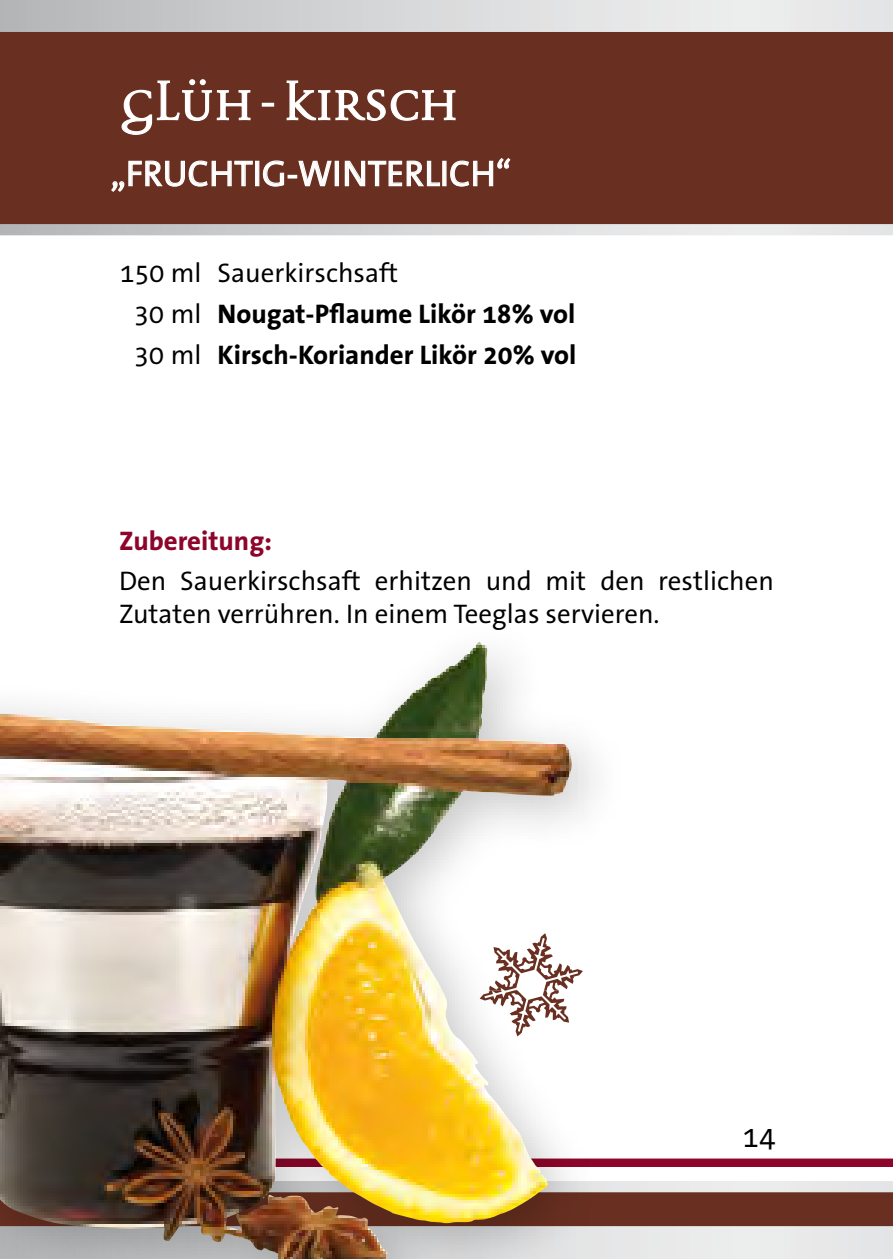
<style>
.page{position:relative;width:893px;height:1259px;background:#fff}
.page>*{position:absolute;margin:0;border:0;box-sizing:border-box;transform-origin:0 0}
.t1{font:75px "Disturbance OT";color:#fff}
.t2{font:36px "The Sans Office";color:#fff}
.t3{font:30px "The Sans Office";color:#000}
.t4{font:27px/32.4px "The Sans Office";color:#000}
.t5{font:700 27px/40.8px "The Sans Office";color:#000}
.t6{font:700 27px "The Sans Office";color:#8d052b}
.s1{font-weight:400}
</style>
<div class="page">
<div style="left:0;top:19px;width:893px;height:211px;background:#693021"></div>
<div style="left:0;top:0;width:893px;height:32px;background:linear-gradient(to right,#babbbd,#f4f4f4)"></div>
<svg style="left:0;top:224px;width:893px;height:11px;background:#d5d6d6"></svg>
<div style="left:0;top:1186px;width:893px;height:50px;background:#693021"></div>
<div style="left:0;top:1181px;width:893px;height:11px;background:#e9e9ea"></div>
<div style="left:0;top:1158px;width:893px;height:9px;background:#8d052b"></div>
<div style="left:0;top:1226px;width:893px;height:33px;background:#e9e9ea"></div>
<svg style="left:121px;top:79px;width:130px;height:56px"></svg>
<div style="left:262px;top:103px;width:12px;height:4px;border:1px solid #fff"></div>
<svg style="left:286px;top:80px;width:170px;height:41px"></svg>
<svg style="left:111px;top:160px;width:142px;height:32px"></svg>
<div style="left:255px;top:161px;width:4px;height:25px;border:1px solid #fff"></div>
<svg style="left:262px;top:160px;width:70px;height:27px"></svg>
<div style="left:335px;top:161px;width:4px;height:25px;border:1px solid #fff"></div>
<svg style="left:344px;top:160px;width:97px;height:27px"></svg>
<div style="left:442px;top:161px;width:5px;height:25px;border:1px solid #fff"></div>
<svg style="left:450px;top:158px;width:61px;height:29px"></svg>
<div style="left:0;top:611px;width:629px;height:648px;background:#000;opacity:.22"></div>
<img style="left:0;top:641px;width:479px;height:618px">
<svg style="left:480px;top:933px;width:103px;height:103px"></svg>
<h1 class="t1" style="left:121px;top:67px;width:339px">Glüh-Kirsch</h1>
<h2 class="t2" style="left:110px;top:150px;width:402px">„FRUCHTIG-WINTERLICH“</h2>
<p class="t5" style="left:134px;top:252px;width:444px;text-indent:-15px"><span class="s1">150 ml Sauerkirschsaft<br>30 ml</span> Nougat-Pflaume Likör 18% vol<br><span class="s1">30 ml</span> Kirsch-Koriander Likör 20% vol</p>
<p class="t6" style="left:119px;top:523px;width:154px">Zubereitung:</p>
<p class="t4" style="left:119px;top:564px;width:656px">Den Sauerkirschsaft erhitzen und mit den restlichen<br>Zutaten verrühren. In einem Teeglas servieren.</p>
<p class="t3" style="left:743px;top:1117px;width:34px">14</p>
</div>
